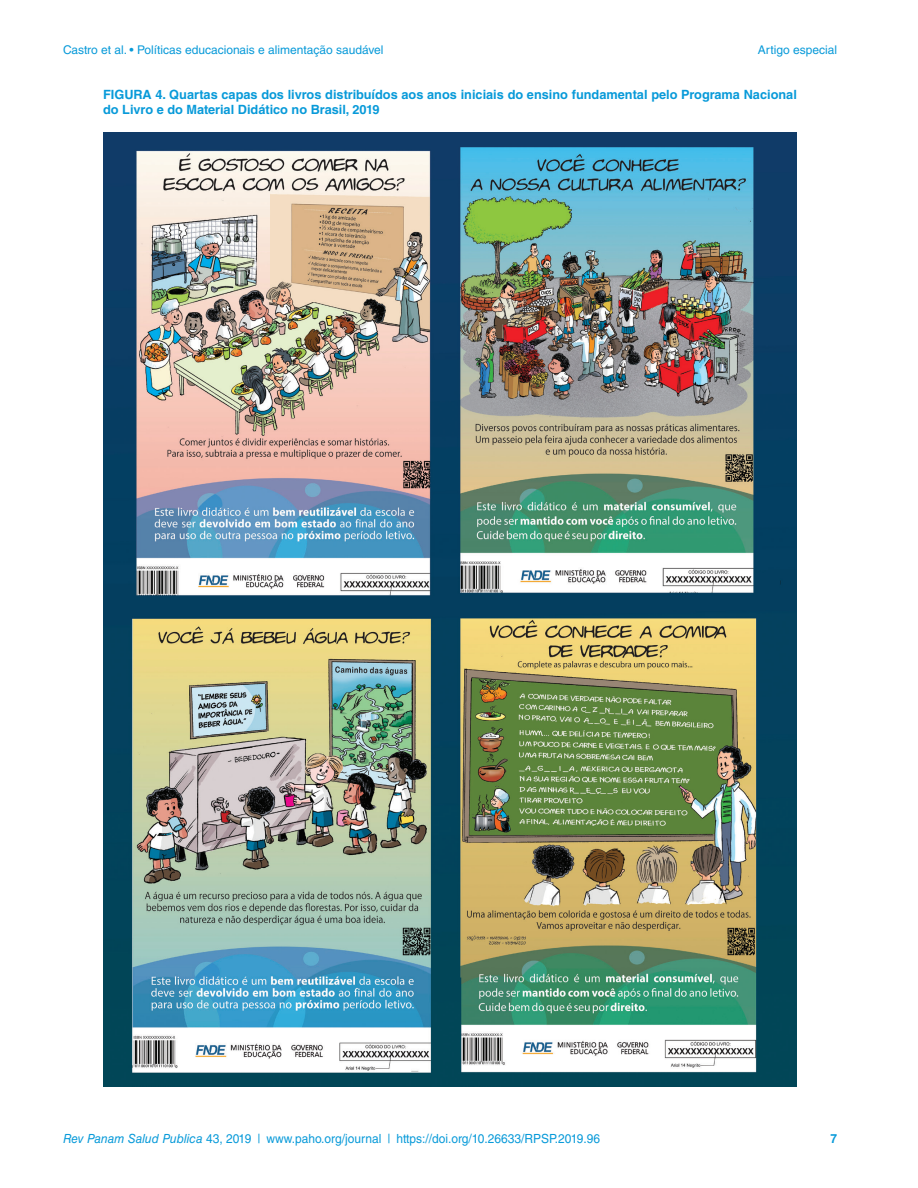
<style>
.page{position:relative;width:918px;height:1188px;background:#fff}
.page>*{position:absolute;margin:0;border:0;box-sizing:border-box;transform-origin:0 0}
.t1{font:700 12.75px/15px "Helvetica LT Std";color:#089ad9}
.t2{font:12.6px "Helvetica LT Std";color:#089ad9;scale:.95 1}
.t3{font:700 12.6px "Helvetica LT Std";color:#089ad9;scale:.95 1}
.t4{font:12px "Helvetica LT Std";color:#089ad9}
.s1{font-style:italic}
</style>
<div class="page">
<img style="left:103px;top:132px;width:694px;height:954px">
<p class="t4" style="left:63px;top:43px;width:322px">Castro et al. • Políticas educacionais e alimentação saudável</p>
<p class="t4" style="left:758px;top:43px;width:81px">Artigo especial</p>
<p class="t1" style="left:103px;top:87px;width:695px">FIGURA 4. Quartas capas dos livros distribuídos aos anos iniciais do ensino fundamental pelo Programa Nacional do Livro e do Material Didático no Brasil, 2019</p>
<p class="t2" style="left:63px;top:1131px;width:567px"><span class="s1">Rev Panam Salud Publica</span> 43, 2019 | www.paho.org/journal | https://doi.org/10.26633/RPSP.2019.96</p>
<p class="t3" style="left:830px;top:1131px;width:9px">7</p>
</div>
